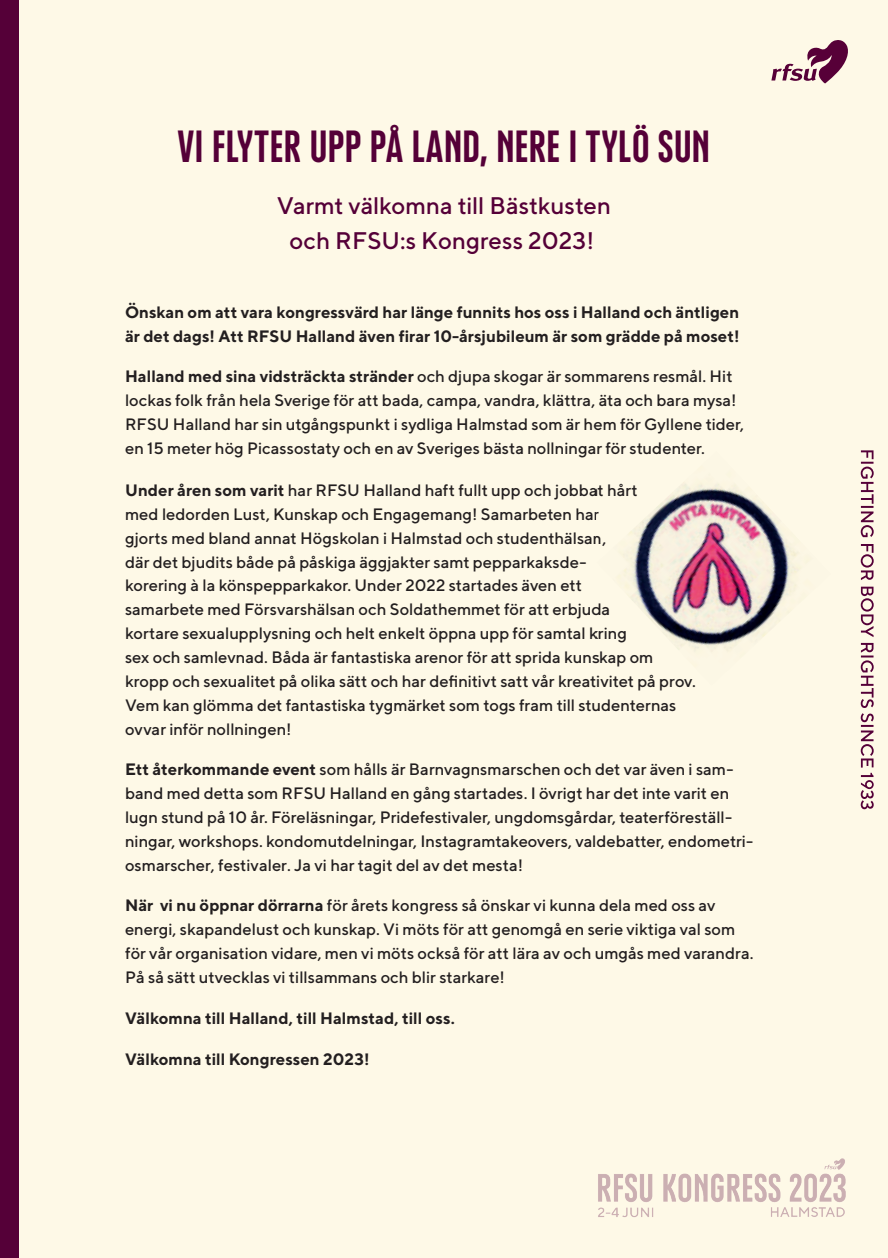
<style>
.page{position:relative;width:888px;height:1258px;background:#fef9e7}
.page>*{position:absolute;margin:0;border:0;box-sizing:border-box;transform-origin:0 0}
.t1{font:45px "RFSU Headline Small";color:#550038}
.t2{font:500 24px/34.8px "TT Norms";letter-spacing:.005em;color:#550038;text-align:center}
.t3{font:500 16.5px/24px "TT Norms";color:#231f20}
.t4{font:700 16.5px/24.5px "TT Norms";color:#231f20}
.s1{font-weight:700}
</style>
<div class="page">
<div style="left:0;top:0;width:19px;height:1258px;background:#550038"></div>
<svg style="left:860px;top:450px;width:14px;height:359px"></svg>
<img style="left:598px;top:1158px;width:248px;height:59px">
<svg style="left:771px;top:40px;width:77px;height:44px"></svg>
<img style="left:618px;top:482px;width:183px;height:169px">
<h1 class="t1" style="left:177px;top:123px;width:534px">VI FLYTER UPP PÅ LAND, NERE I TYLÖ SUN</h1>
<h2 class="t2" style="left:277px;top:188px;width:336px">Varmt välkomna till Bästkusten och RFSU:s Kongress 2023!</h2>
<p class="t4" style="left:125px;top:299px;width:616px">Önskan om att vara kongressvärd har länge funnits hos oss i Halland och äntligen är det dags! Att RFSU Halland även firar 10-årsjubileum är som grädde på moset!</p>
<p class="t3" style="left:125px;top:364px;width:621px"><span class="s1">Halland med sina vidsträckta stränder</span> och djupa skogar är sommarens resmål. Hit lockas folk från hela Sverige för att bada, campa, vandra, klättra, äta och bara mysa!<br>RFSU Halland har sin utgångspunkt i sydliga Halmstad som är hem för Gyllene tider, en 15 meter hög Picassostaty och en av Sveriges bästa nollningar för studenter.</p>
<p class="t3" style="left:125px;top:478px;width:572px"><span class="s1">Under åren som varit</span> har RFSU Halland haft fullt upp och jobbat hårt<br>med ledorden Lust, Kunskap och Engagemang! Samarbeten har<br>gjorts med bland annat Högskolan i Halmstad och studenthälsan,<br>där det bjudits både på påskiga äggjakter samt pepparkaksde-<br>korering à la könspepparkakor. Under 2022 startades även ett<br>samarbete med Försvarshälsan och Soldathemmet för att erbjuda<br>kortare sexualupplysning och helt enkelt öppna upp för samtal kring<br>sex och samlevnad. Båda är fantastiska arenor för att sprida kunskap om kropp och sexualitet på olika sätt och har definitivt satt vår kreativitet på prov.<br>Vem kan glömma det fantastiska tygmärket som togs fram till studenternas ovvar inför nollningen!</p>
<p class="t3" style="left:125px;top:757px;width:630px"><span class="s1">Ett återkommande event</span> som hålls är Barnvagnsmarschen och det var även i sam&shy;band med detta som RFSU Halland en gång startades. I övrigt har det inte varit en lugn stund på 10 år. Föreläsningar, Pridefestivaler, ungdomsgårdar, teaterföreställ&shy;ningar, workshops. kondomutdelningar, Instagramtakeovers, valdebatter, endometri&shy;osmarscher, festivaler. Ja vi har tagit del av det mesta!</p>
<p class="t3" style="left:125px;top:893px;width:630px"><span class="s1">När vi nu öppnar dörrarna</span> för årets kongress så önskar vi kunna dela med oss av energi, skapandelust och kunskap. Vi möts för att genomgå en serie viktiga val som för vår organisation vidare, men vi möts också för att lära av och umgås med varandra.<br>På så sätt utvecklas vi tillsammans och blir starkare!</p>
<p class="t4" style="left:125px;top:1006px;width:331px">Välkomna till Halland, till Halmstad, till oss.</p>
<p class="t4" style="left:125px;top:1047px;width:246px">Välkomna till Kongressen 2023!</p>
</div>
